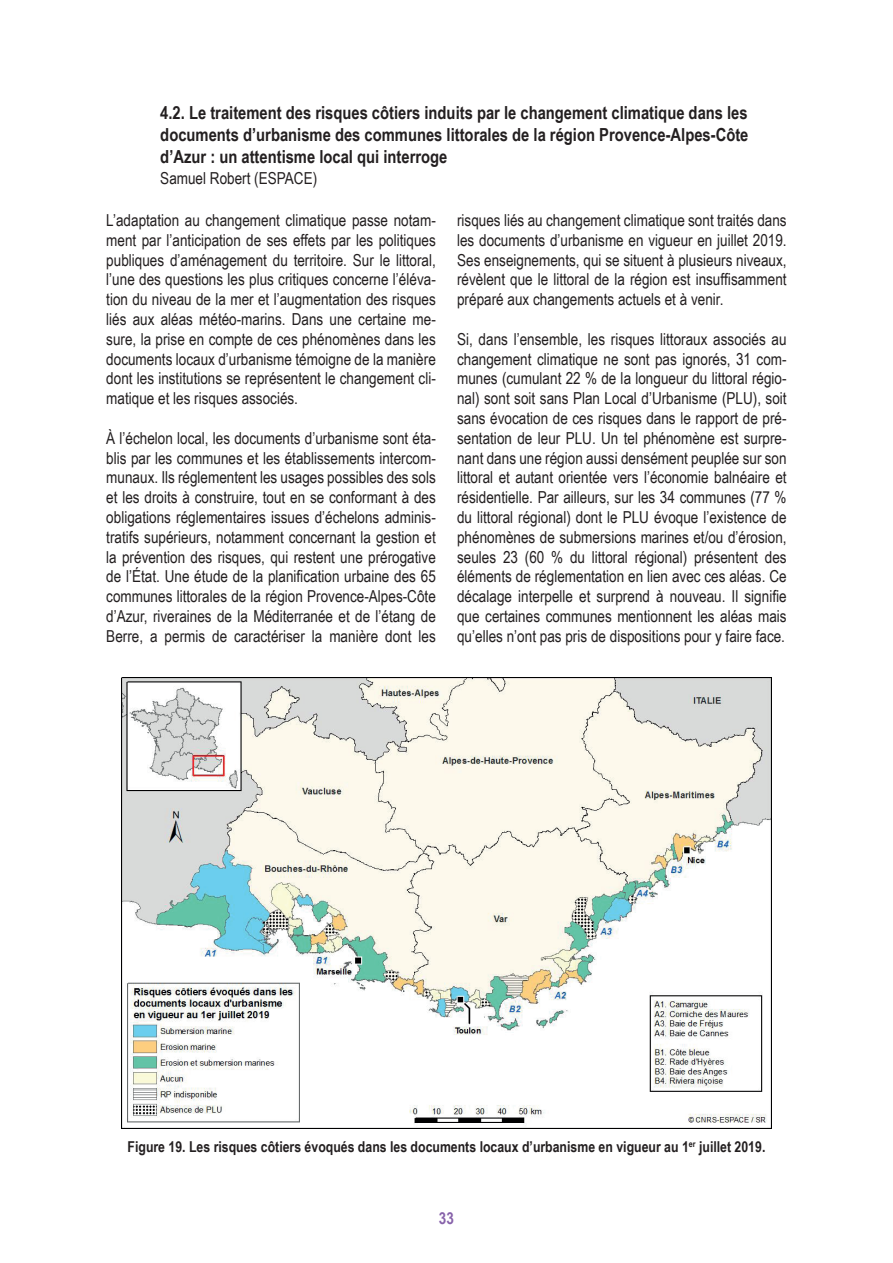
<style>
.page{position:relative;width:893px;height:1263px;background:#fff}
.page>*{position:absolute;margin:0;border:0;box-sizing:border-box;transform-origin:0 0}
.t1{font:700 18px/21.6px "Arial Narrow";color:#231f20;text-align:justify}
.t2{font:16.5px/19.8px "Arial Narrow";color:#231f20;text-align:justify}
.t3{font:700 16.5px "Arial Narrow";color:#8762aa}
.t4{font:700 15px "Arial Narrow";color:#231f20}
</style>
<div class="page">
<img style="left:122px;top:677px;width:649px;height:451px">
<p class="t1" style="left:160px;top:101px;width:590px">4.2. Le traitement des risques côtiers induits par le changement climatique dans les documents d’urbanisme des communes littorales de la région Provence-Alpes-Côte d’Azur : un attentisme local qui interroge</p>
<p class="t2" style="left:160px;top:168px;width:158px">Samuel Robert (ESPACE)</p>
<p class="t2" style="left:106px;top:210px;width:331px">L’adaptation au changement climatique passe notam&shy;ment par l’anticipation de ses effets par les politiques publiques d’aménagement du territoire. Sur le littoral, l’une des questions les plus critiques concerne l’éléva&shy;tion du niveau de la mer et l’augmentation des risques liés aux aléas météo-marins. Dans une certaine me&shy;sure, la prise en compte de ces phénomènes dans les documents locaux d’urbanisme témoigne de la manière dont les institutions se représentent le changement cli&shy;matique et les risques associés.</p>
<p class="t2" style="left:106px;top:427px;width:331px">À l’échelon local, les documents d’urbanisme sont éta&shy;blis par les communes et les établissements intercom&shy;munaux. Ils réglementent les usages possibles des sols et les droits à construire, tout en se conformant à des obligations réglementaires issues d’échelons adminis&shy;tratifs supérieurs, notamment concernant la gestion et la prévention des risques, qui restent une prérogative de l’État. Une étude de la planification urbaine des 65 communes littorales de la région Provence-Alpes-Côte d’Azur, riveraines de la Méditerranée et de l’étang de Berre, a permis de caractériser la manière dont les</p>
<p class="t2" style="left:457px;top:210px;width:331px">risques liés au changement climatique sont traités dans les documents d’urbanisme en vigueur en juillet 2019.<br>Ses enseignements, qui se situent à plusieurs niveaux, révèlent que le littoral de la région est insuffisamment préparé aux changements actuels et à venir.</p>
<p class="t2" style="left:457px;top:328px;width:331px">Si, dans l’ensemble, les risques littoraux associés au changement climatique ne sont pas ignorés, 31 com&shy;munes (cumulant 22 % de la longueur du littoral régio&shy;nal) sont soit sans Plan Local d’Urbanisme (PLU), soit sans évocation de ces risques dans le rapport de pré&shy;sentation de leur PLU. Un tel phénomène est surpre&shy;nant dans une région aussi densément peuplée sur son littoral et autant orientée vers l’économie balnéaire et résidentielle. Par ailleurs, sur les 34 communes (77 % du littoral régional) dont le PLU évoque l’existence de phénomènes de submersions marines et/ou d’érosion, seules 23 (60 % du littoral régional) présentent des éléments de réglementation en lien avec ces aléas. Ce décalage interpelle et surprend à nouveau. Il signifie que certaines communes mentionnent les aléas mais qu’elles n’ont pas pris de dispositions pour y faire face.</p>
<p class="t4" style="left:128px;top:1135px;width:639px">Figure 19. Les risques côtiers évoqués dans les documents locaux d’urbanisme en vigueur au 1<sup>er</sup> juillet 2019.</p>
<p class="t3" style="left:439px;top:1205px;width:17px">33</p>
</div>
